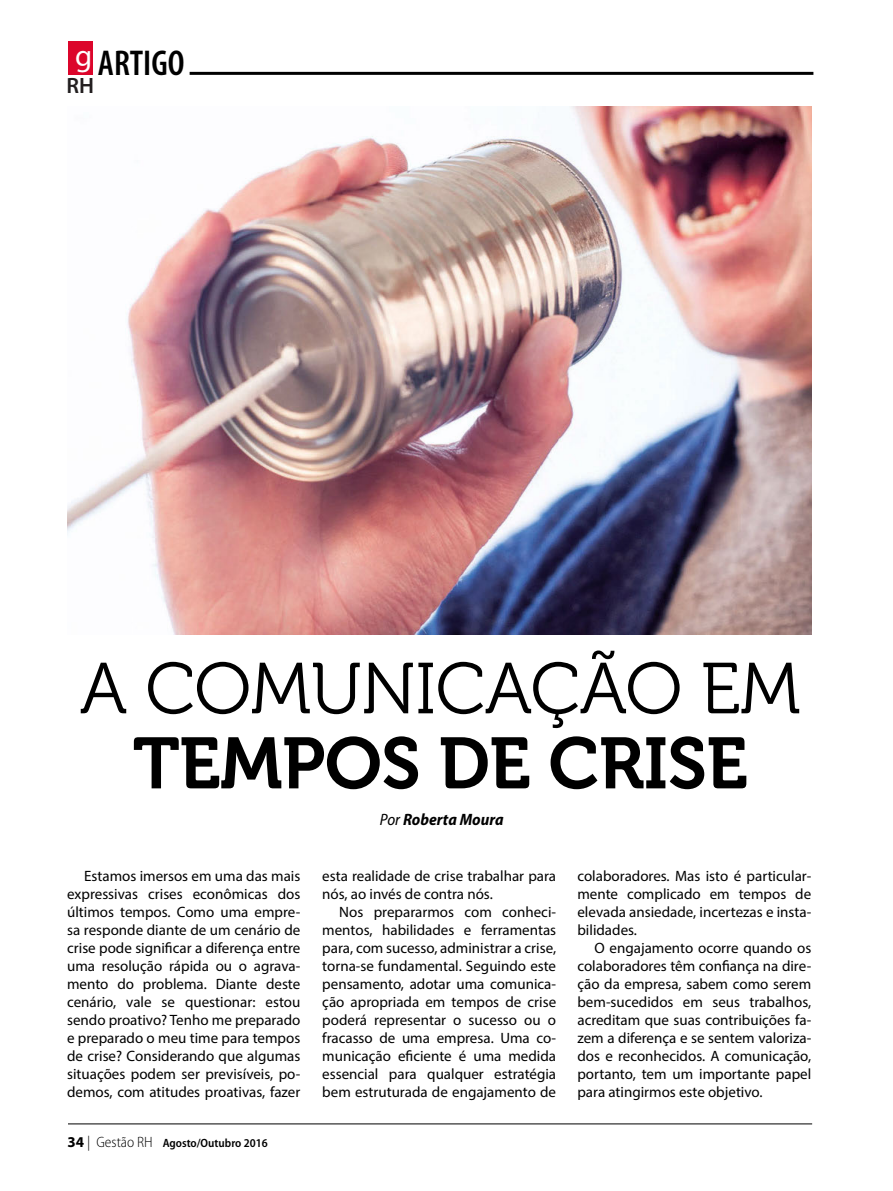
<style>
.page{position:relative;width:893px;height:1191px;background:#fff}
.page>*{position:absolute;margin:0;border:0;box-sizing:border-box;transform-origin:0 0}
.t1{font:72px "Museo 300";letter-spacing:-.01em;color:#000}
.t2{font:72px "Museo 700";letter-spacing:-.01em;color:#000}
.t3{font:600 condensed 36px "Myriad Pro";color:#000}
.t4{font:30.6px "Myriad Pro";color:#fff}
.t5{font:600 22.2px "Myriad Pro";color:#231f20}
.t6{font:italic 700 semi-condensed 16.5px "Myriad Pro";color:#000}
.t7{font:15px/18px "Myriad Pro";color:#000;text-align:justify}
.t8{font:600 semi-condensed 12px "Myriad Pro";color:#000}
.s1{font-weight:400}
.s2{font-weight:700;font-stretch:normal;font-size:15px}
.s3{font-weight:300;font-stretch:normal;font-size:15px}
.s4{font-weight:300;font-size:15px}
</style>
<div class="page">
<hr style="left:190px;top:72px;width:623px;height:3px;background:#000">
<div style="left:68px;top:41px;width:24px;height:34px;background:#dc052b"></div>
<img style="left:67px;top:106px;width:744px;height:528px">
<hr style="left:68px;top:1123px;width:744px;height:1px;background:#000">
<h2 class="t3" style="left:98px;top:43px;width:88px">ARTIGO</h2>
<h3 class="t4" style="left:75px;top:37px;width:19px">g</h3>
<h3 class="t5" style="left:66px;top:71px;width:29px">RH</h3>
<h1 class="t1" style="left:80px;top:649px;width:722px">A COMUNICAÇÃO EM</h1>
<h1 class="t2" style="left:133px;top:723px;width:617px">TEMPOS DE CRISE</h1>
<p class="t6" style="left:380px;top:810px;width:125px"><span class="s1">Por</span> Roberta Moura</p>
<p class="t7" style="left:67px;top:866px;width:235px;text-indent:17px">Estamos imersos em uma das mais expressivas crises econômicas dos últimos tempos. Como uma empre&shy;sa responde diante de um cenário de crise pode significar a diferença entre uma resolução rápida ou o agrava&shy;mento do problema. Diante deste cenário, vale se questionar: estou sendo proativo? Tenho me preparado e preparado o meu time para tempos de crise? Considerando que algumas situações podem ser previsíveis, po&shy;demos, com atitudes proativas, fazer</p>
<p class="t7" style="left:322px;top:866px;width:235px">esta realidade de crise trabalhar para nós, ao invés de contra nós.</p>
<p class="t7" style="left:322px;top:902px;width:235px;text-indent:17px">Nos prepararmos com conheci&shy;mentos, habilidades e ferramentas para, com sucesso, administrar a crise, torna-se fundamental. Seguindo este pensamento, adotar uma comunica&shy;ção apropriada em tempos de crise poderá representar o sucesso ou o fracasso de uma empresa. Uma co&shy;municação eficiente é uma medida essencial para qualquer estratégia bem estruturada de engajamento de</p>
<p class="t8" style="left:68px;top:1136px;width:202px"><span class="s2">34</span> <span class="s3">|</span> <span class="s4">Gestão RH</span> Agosto/Outubro 2016</p>
<p class="t7" style="left:577px;top:866px;width:235px">colaboradores. Mas isto é particular&shy;mente complicado em tempos de elevada ansiedade, incertezas e insta&shy;bilidades.</p>
<p class="t7" style="left:577px;top:938px;width:235px;text-indent:17px">O engajamento ocorre quando os colaboradores têm confiança na dire&shy;ção da empresa, sabem como serem bem-sucedidos em seus trabalhos, acreditam que suas contribuições fa&shy;zem a diferença e se sentem valoriza&shy;dos e reconhecidos. A comunicação, portanto, tem um importante papel para atingirmos este objetivo.</p>
</div>
